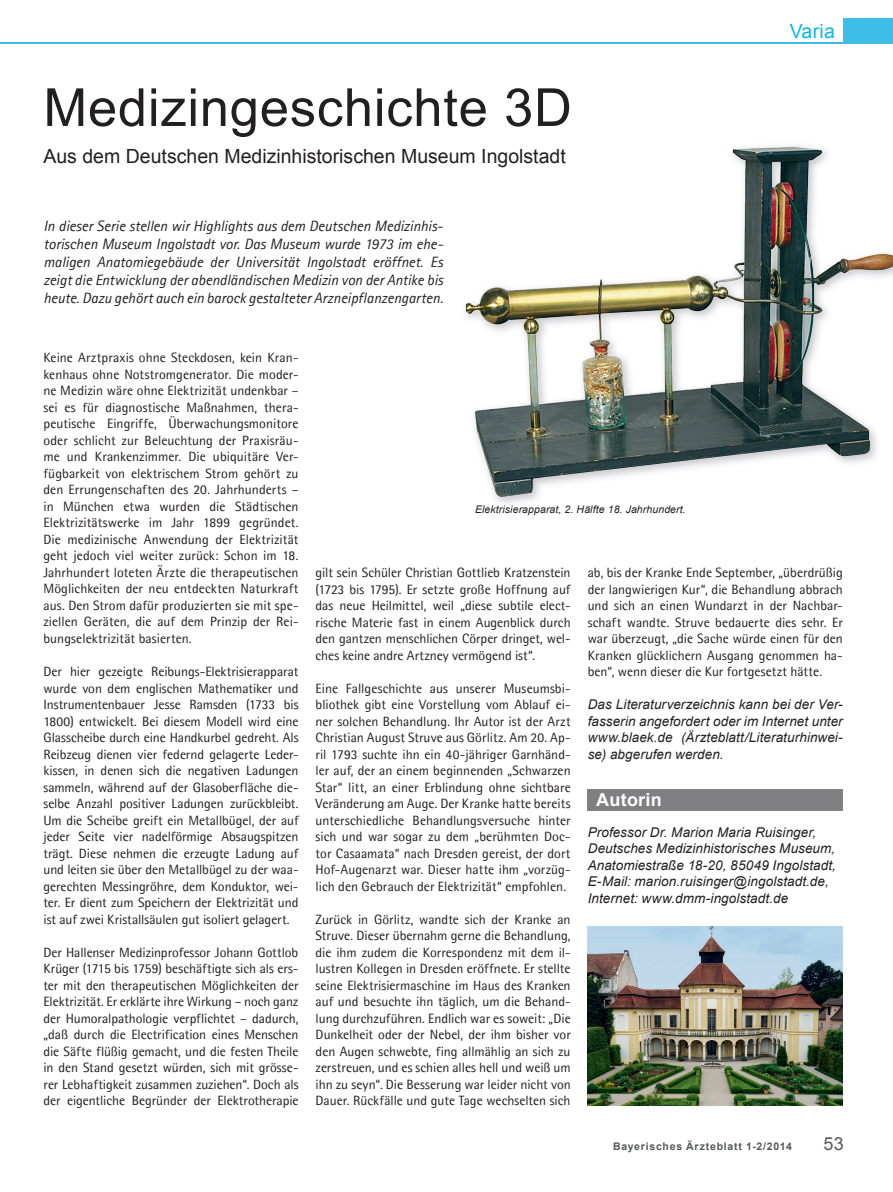
<style>
.page{position:relative;width:893px;height:1192px;background:#fff}
.page>*{position:absolute;margin:0;border:0;box-sizing:border-box;transform-origin:0 0}
.t1{font:52.5px "Arial";letter-spacing:.015em;color:#231f20}
.t2{font:19.5px "Arial";color:#231f20}
.t3{font:19.5px "Arial";letter-spacing:.015em;color:#0cb7e7}
.t4{font:700 18px "Arial";letter-spacing:.015em;color:#fff}
.t5{font:18px "Arial";color:#57585a}
.t6{font:italic 15px/18px "Agfa Rotis Sans Serif";color:#231f20;text-align:justify}
.t7{font:13.5px/16.5px "Agfa Rotis Semisans";color:#231f20;text-align:justify}
.t8{font:italic 13.5px/16.5px "Arial";letter-spacing:.01em;color:#231f20}
.t9{font:italic 10.5px "Arial";letter-spacing:.01em;color:#231f20}
.t10{font:700 10.5px "Arial";letter-spacing:.075em;color:#57585a}
</style>
<div class="page">
<hr style="left:0;top:42px;width:893px;height:2px;background:#3dbee9">
<div style="left:843px;top:18px;width:50px;height:25px;background:#3dbee9"></div>
<img style="left:465px;top:146px;width:428px;height:351px">
<svg style="left:465px;top:149px;width:10px;height:15px"></svg>
<svg style="left:483px;top:149px;width:84px;height:19px"></svg>
<div style="left:588px;top:789px;width:255px;height:21px;background:#808083"></div>
<img style="left:588px;top:926px;width:255px;height:179px">
<h1 class="t1" style="left:43px;top:71px;width:530px">Medizingeschichte 3D</h1>
<h2 class="t2" style="left:43px;top:143px;width:524px">Aus dem Deutschen Medizinhistorischen Museum Ingolstadt</h2>
<p class="t6" style="left:43px;top:217px;width:401px">In dieser Serie stellen wir Highlights aus dem Deutschen Medizinhis&shy;torischen Museum Ingolstadt vor. Das Museum wurde 1973 im ehe&shy;maligen Anatomiegebäude der Universität Ingolstadt eröffnet. Es zeigt die Entwicklung der abendländischen Medizin von der Antike bis heute. Dazu gehört auch ein barock gestalteter Arzneipflanzengarten.</p>
<h2 class="t3" style="left:790px;top:17px;width:47px">Varia</h2>
<p class="t7" style="left:43px;top:349px;width:257px">Keine Arztpraxis ohne Steckdosen, kein Kran&shy;kenhaus ohne Notstromgenerator. Die moder&shy;ne Medizin wäre ohne Elektrizität undenkbar – sei es für diagnostische Maßnahmen, thera&shy;peutische Eingriffe, Überwachungsmonitore oder schlicht zur Beleuchtung der Praxisräu&shy;me und Krankenzimmer. Die ubiquitäre Ver&shy;fügbarkeit von elektrischem Strom gehört zu den Errungenschaften des 20. Jahrhunderts – in München etwa wurden die Städtischen Elektrizitätswerke im Jahr 1899 gegründet.<br>Die medizinische Anwendung der Elektrizität geht jedoch viel weiter zurück: Schon im 18.<br>Jahrhundert loteten Ärzte die therapeutischen Möglichkeiten der neu entdeckten Naturkraft aus. Den Strom dafür produzierten sie mit spe&shy;ziellen Geräten, die auf dem Prinzip der Rei&shy;bungselektrizität basierten.</p>
<p class="t7" style="left:43px;top:663px;width:257px">Der hier gezeigte Reibungs-Elektrisierapparat wurde von dem englischen Mathematiker und Instrumentenbauer Jesse Ramsden (1733 bis 1800) entwickelt. Bei diesem Modell wird eine Glasscheibe durch eine Handkurbel gedreht. Als Reibzeug dienen vier federnd gelagerte Leder&shy;kissen, in denen sich die negativen Ladungen sammeln, während auf der Glasoberfläche die&shy;selbe Anzahl positiver Ladungen zurückbleibt.<br>Um die Scheibe greift ein Metallbügel, der auf jeder Seite vier nadelförmige Absaugspitzen trägt. Diese nehmen die erzeugte Ladung auf und leiten sie über den Metallbügel zu der waa&shy;gerechten Messingröhre, dem Konduktor, wei&shy;ter. Er dient zum Speichern der Elektrizität und ist auf zwei Kristallsäulen gut isoliert gelagert.</p>
<p class="t7" style="left:43px;top:943px;width:257px">Der Hallenser Medizinprofessor Johann Gottlob Krüger (1715 bis 1759) beschäftigte sich als ers&shy;ter mit den therapeutischen Möglichkeiten der Elektrizität. Er erklärte ihre Wirkung – noch ganz der Humoralpathologie verpflichtet – dadurch, „daß durch die Electrification eines Menschen die Säfte flüßig gemacht, und die festen Theile in den Stand gesetzt würden, sich mit grösse&shy;rer Lebhaftigkeit zusammen zuziehen“. Doch als der eigentliche Begründer der Elektrotherapie</p>
<p class="t9" style="left:475px;top:502px;width:212px">Elektrisierapparat, 2. Hälfte 18. Jahrhundert.</p>
<p class="t7" style="left:316px;top:564px;width:257px">gilt sein Schüler Christian Gottlieb Kratzenstein (1723 bis 1795). Er setzte große Hoffnung auf das neue Heilmittel, weil „diese subtile elect&shy;rische Materie fast in einem Augenblick durch den gantzen menschlichen Cörper dringet, wel&shy;ches keine andre Artzney vermögend ist“.</p>
<p class="t7" style="left:316px;top:679px;width:257px">Eine Fallgeschichte aus unserer Museumsbi&shy;bliothek gibt eine Vorstellung vom Ablauf ei&shy;ner solchen Behandlung. Ihr Autor ist der Arzt Christian August Struve aus Görlitz. Am 20. Ap&shy;ril 1793 suchte ihn ein 40-jähriger Garnhänd&shy;ler auf, der an einem beginnenden „Schwarzen Star“ litt, an einer Erblindung ohne sichtbare Veränderung am Auge. Der Kranke hatte bereits unterschiedliche Behandlungsversuche hinter sich und war sogar zu dem „berühmten Doc&shy;tor Casaamata“ nach Dresden gereist, der dort Hof-Augenarzt war. Dieser hatte ihm „vorzüg&shy;lich den Gebrauch der Elektrizität“ empfohlen.</p>
<p class="t7" style="left:316px;top:910px;width:257px">Zurück in Görlitz, wandte sich der Kranke an Struve. Dieser übernahm gerne die Behandlung, die ihm zudem die Korrespondenz mit dem il&shy;lustren Kollegen in Dresden eröffnete. Er stellte seine Elektrisiermaschine im Haus des Kranken auf und besuchte ihn täglich, um die Behand&shy;lung durchzuführen. Endlich war es soweit: „Die Dunkelheit oder der Nebel, der ihm bisher vor den Augen schwebte, fing allmählig an sich zu zerstreuen, und es schien alles hell und weiß um ihn zu seyn“. Die Besserung war leider nicht von Dauer. Rückfälle und gute Tage wechselten sich</p>
<p class="t7" style="left:588px;top:564px;width:257px">ab, bis der Kranke Ende September, „überdrüßig der langwierigen Kur“, die Behandlung abbrach und sich an einen Wundarzt in der Nachbar&shy;schaft wandte. Struve bedauerte dies sehr. Er war überzeugt, „die Sache würde einen für den Kranken glücklichern Ausgang genommen ha&shy;ben“, wenn dieser die Kur fortgesetzt hätte.</p>
<p class="t8" style="left:588px;top:696px;width:257px;text-align:justify">Das Literaturverzeichnis kann bei der Ver&shy;fasserin angefordert oder im Internet unter www.blaek.de (Ärzteblatt/Literaturhinwei&shy;se) abgerufen werden.</p>
<h3 class="t4" style="left:596px;top:787px;width:67px">Autorin</h3>
<p class="t8" style="left:588px;top:824px;width:250px">Professor Dr. Marion Maria Ruisinger, Deutsches Medizinhistorisches Museum, Anatomiestraße 18-20, 85049 Ingolstadt, E-Mail: marion.ruisinger@ingolstadt.de, Internet: www.dmm-ingolstadt.de</p>
<p class="t10" style="left:613px;top:1138px;width:180px">Bayerisches Ärzteblatt 1-2/2014</p>
<h3 class="t5" style="left:823px;top:1131px;width:22px">53</h3>
</div>
